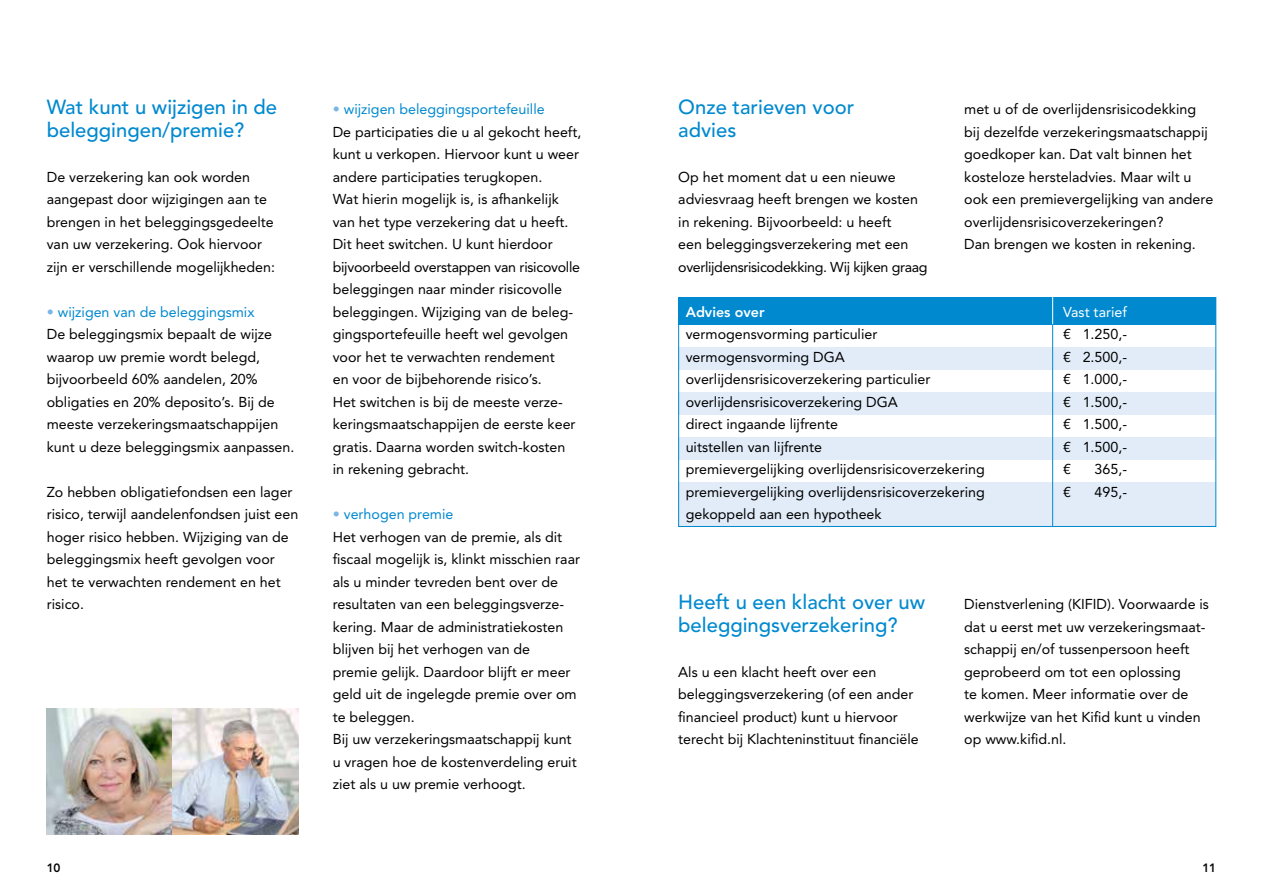
<style>
.page{position:relative;width:1263px;height:893px;background:#fff}
.page>*{position:absolute;margin:0;border:0;box-sizing:border-box;transform-origin:0 0}
.t1{font:500 20.25px/22.5px "Avenir LT Std";color:#0089cf}
.t2{font:14.25px/22.5px "Avenir LT Std";color:#000}
.t3{font:800 14.25px "Avenir LT Std";color:#fff}
.t4{font:14.25px "Avenir LT Std";color:#fff}
.t5{font:800 12px "Avenir LT Std";color:#000}
.s1{font-weight:500;color:#78b7e4}
.s2{color:#0089cf}
</style>
<div class="page">
<div style="left:678px;top:347px;width:538px;height:22px;background:#e1ecf8"></div>
<div style="left:678px;top:392px;width:538px;height:22px;background:#e1ecf8"></div>
<div style="left:678px;top:437px;width:538px;height:22px;background:#e1ecf8"></div>
<div style="left:678px;top:482px;width:538px;height:44px;background:#e1ecf8"></div>
<div style="left:679px;top:297px;width:537px;height:27px;background:#0089cf"></div>
<div style="left:678px;top:297px;width:538px;height:230px;border:1px solid #0089cf"></div>
<svg style="left:1052px;top:297px;width:1px;height:27px"></svg>
<hr style="left:1052px;top:324px;width:1px;height:202px;background:#0089cf">
<img style="left:47px;top:708px;width:252px;height:126px">
<h1 class="t1" style="left:47px;top:97px;width:232px">Wat kunt u wijzigen in de beleggingen/premie?</h1>
<p class="t2" style="left:47px;top:166px;width:230px">De verzekering kan ook worden aangepast door wijzigingen aan te brengen in het beleggingsgedeelte van uw verzekering. Ook hiervoor zijn er verschillende mogelijkheden:</p>
<p class="t2" style="left:47px;top:301px;width:249px"><span class="s1">•</span> <span class="s2">wijzigen van de beleggingsmix<br></span>De beleggingsmix bepaalt de wijze waarop uw premie wordt belegd, bijvoorbeeld 60% aandelen, 20% obligaties en 20% deposito’s. Bij de meeste verzekeringsmaatschappijen kunt u deze beleggingsmix aanpassen.</p>
<p class="t2" style="left:47px;top:481px;width:253px">Zo hebben obligatiefondsen een lager risico, terwijl aandelenfondsen juist een hoger risico hebben. Wijziging van de beleggingsmix heeft gevolgen voor het te verwachten rendement en het risico.</p>
<p class="t2" style="left:333px;top:98px;width:250px"><span class="s1">•</span> <span class="s2">wijzigen beleggingsportefeuille<br></span>De participaties die u al gekocht heeft, kunt u verkopen. Hiervoor kunt u weer andere participaties terugkopen.<br>Wat hierin mogelijk is, is afhankelijk van het type verzekering dat u heeft.<br>Dit heet switchen. U kunt hierdoor bijvoorbeeld overstappen van risicovolle beleggingen naar minder risicovolle beleggingen. Wijziging van de beleg&shy;gingsportefeuille heeft wel gevolgen voor het te verwachten rendement<br>en voor de bijbehorende risico’s.<br>Het switchen is bij de meeste verze&shy;keringsmaatschappijen de eerste keer gratis. Daarna worden switch-kosten<br>in rekening gebracht.</p>
<p class="t2" style="left:333px;top:503px;width:249px"><span class="s1">•</span> <span class="s2">verhogen premie<br></span>Het verhogen van de premie, als dit fiscaal mogelijk is, klinkt misschien raar als u minder tevreden bent over de resultaten van een beleggingsverze&shy;kering. Maar de administratiekosten blijven bij het verhogen van de<br>premie gelijk. Daardoor blijft er meer geld uit de ingelegde premie over om te beleggen.<br>Bij uw verzekeringsmaatschappij kunt u vragen hoe de kostenverdeling eruit ziet als u uw premie verhoogt.</p>
<h1 class="t1" style="left:678px;top:97px;width:177px">Onze tarieven voor advies</h1>
<p class="t2" style="left:678px;top:166px;width:251px">Op het moment dat u een nieuwe adviesvraag heeft brengen we kosten in rekening. Bijvoorbeeld: u heeft<br>een beleggingsverzekering met een overlijdensrisicodekking. Wij kijken graag</p>
<p class="t2" style="left:964px;top:98px;width:250px">met u of de overlijdensrisicodekking bij dezelfde verzekeringsmaatschappij goedkoper kan. Dat valt binnen het kosteloze hersteladvies. Maar wilt u ook een premievergelijking van andere overlijdensrisicoverzekeringen?<br>Dan brengen we kosten in rekening.</p>
<p class="t3" style="left:686px;top:303px;width:80px">Advies over</p>
<p class="t2" style="left:686px;top:323px;width:301px">vermogensvorming particulier vermogensvorming DGA overlijdensrisicoverzekering particulier overlijdensrisicoverzekering DGA<br>direct ingaande lijfrente<br>uitstellen van lijfrente<br>premievergelijking overlijdensrisicoverzekering premievergelijking overlijdensrisicoverzekering gekoppeld aan een hypotheek</p>
<p class="t4" style="left:1063px;top:304px;width:65px">Vast tarief</p>
<p class="t2" style="left:1063px;top:323px;width:65px;text-align:justify">€ 1.250,- € 2.500,- € 1.000,- € 1.500,- € 1.500,- € 1.500,- €</p>
<p class="t2" style="left:1094px;top:458px;width:34px">365,-</p>
<p class="t2" style="left:1063px;top:481px;width:9px">€</p>
<p class="t2" style="left:1094px;top:481px;width:34px">495,-</p>
<h1 class="t1" style="left:678px;top:592px;width:248px">Heeft u een klacht over uw beleggingsverzekering?</h1>
<p class="t2" style="left:678px;top:661px;width:242px">Als u een klacht heeft over een beleggingsverzekering (of een ander financieel product) kunt u hiervoor terecht bij Klachteninstituut financiële</p>
<p class="t2" style="left:964px;top:593px;width:246px">Dienstverlening (KIFID). Voorwaarde is dat u eerst met uw verzekeringsmaat&shy;schappij en/of tussenpersoon heeft geprobeerd om tot een oplossing<br>te komen. Meer informatie over de werkwijze van het Kifid kunt u vinden op www.kifid.nl.</p>
<p class="t5" style="left:47px;top:861px;width:15px">10</p>
<p class="t5" style="left:1202px;top:861px;width:15px">11</p>
</div>
